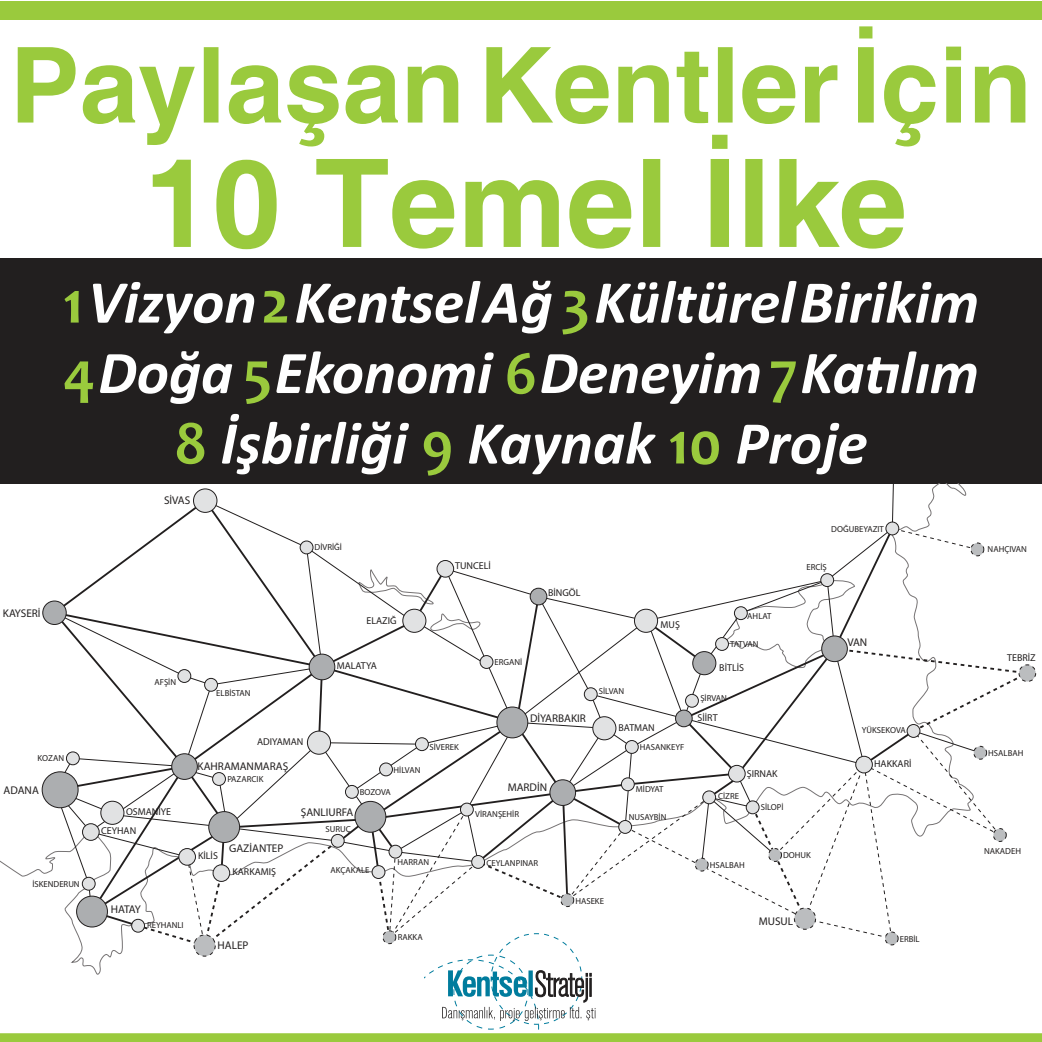
<style>
.page{position:relative;width:1042px;height:1042px;background:#fff}
.page>*{position:absolute;margin:0;border:0;box-sizing:border-box;transform-origin:0 0}
.t1{font:700 122.5px "Helvetica";color:#9aca3d}
.t2{font:700 105px "Helvetica";color:#9aca3d}
.t3{font:italic 700 61.25px/70.4px "Calibri";color:#fff;text-align:center}
.t4{font:11.2px "Myriad Pro";color:#221f1f}
.t5{font:9.97px/19.8px "Myriad Pro";color:#221f1f}
.t6{font:8.75px "Myriad Pro";color:#221f1f}
.s1{font-family:"Candara";font-style:normal;color:#9aca3d}
</style>
<div class="page">
<div style="left:0;top:258px;width:1042px;height:226px;background:#221f1f"></div>
<div style="left:0;top:1033px;width:1042px;height:9px;background:#9aca3d"></div>
<div style="left:0;top:1px;width:1042px;height:19px;background:#9aca3d"></div>
<div style="left:1019px;top:665px;width:16px;height:16px;background:#bbbdbf;border-radius:50%"></div>
<div style="left:1018px;top:664px;width:18px;height:18px;border:1px dashed #221f1f;border-radius:50%"></div>
<div style="left:43px;top:601px;width:23px;height:23px;background:#acaeb0;border-radius:50%"></div>
<div style="left:42px;top:601px;width:25px;height:24px;border:1px solid #221f1f;border-radius:50%"></div>
<div style="left:42px;top:772px;width:36px;height:36px;background:#acaeb0;border-radius:50%"></div>
<div style="left:42px;top:771px;width:36px;height:37px;border:1px solid #221f1f;border-radius:50%"></div>
<svg style="left:52px;top:484px;width:978px;height:546px"></svg>
<h2 class="t2" style="left:10px;top:22px;width:1024px">Paylaşan Kentler İçin</h2>
<h1 class="t1" style="left:144px;top:129px;width:764px">10 Temel İlke</h1>
<h3 class="t3" style="left:63px;top:272px;width:917px"><span class="s1">1</span> Vizyon <span class="s1">2</span> Kentsel Ağ <span class="s1">3</span> Kültürel Birikim<br><span class="s1">4</span>Doğa <span class="s1">5</span>Ekonomi <span class="s1">6</span>Deneyim <span class="s1">7</span>Kaılım<br><span class="s1">8</span> İşbirliği <span class="s1">9</span> Kaynak <span class="s1">10</span> Proje</h3>
<p class="t4" style="left:164px;top:494px;width:28px">SİVAS</p>
<p class="t6" style="left:831px;top:525px;width:54px">DOĞUBEYAZIT</p>
<p class="t6" style="left:315px;top:543px;width:29px">DİVRİĞİ</p>
<p class="t6" style="left:987px;top:545px;width:41px">NAHÇIVAN</p>
<p class="t5" style="left:455px;top:555px;width:37px">TUNCELİ</p>
<p class="t6" style="left:806px;top:562px;width:22px">ERCİŞ</p>
<p class="t5" style="left:548px;top:583px;width:34px">BİNGÖL</p>
<p class="t4" style="left:3px;top:607px;width:39px">KAYSERİ</p>
<p class="t5" style="left:366px;top:611px;width:32px">ELAZIĞ</p>
<p class="t5" style="left:660px;top:614px;width:21px">MUŞ</p>
<p class="t6" style="left:747px;top:611px;width:26px">AHLAT</p>
<p class="t6" style="left:730px;top:640px;width:30px">TATVAN</p>
<p class="t4" style="left:847px;top:637px;width:21px">VAN</p>
<p class="t5" style="left:337px;top:656px;width:41px">MALATYA</p>
<p class="t6" style="left:494px;top:658px;width:29px">ERGANİ</p>
<p class="t5" style="left:719px;top:658px;width:26px">BİTLİS</p>
<p class="t5" style="left:1007px;top:648px;width:30px">TEBRİZ</p>
<p class="t6" style="left:154px;top:677px;width:23px">AFŞİN</p>
<p class="t6" style="left:216px;top:689px;width:36px">ELBİSTAN</p>
<p class="t6" style="left:599px;top:686px;width:27px">SİLVAN</p>
<p class="t6" style="left:700px;top:694px;width:28px">ŞİRVAN</p>
<p class="t4" style="left:530px;top:712px;width:57px">DİYARBAKIR</p>
<p class="t5" style="left:697px;top:708px;width:22px">SİİRT</p>
<p class="t5" style="left:618px;top:718px;width:38px">BATMAN</p>
<p class="t6" style="left:862px;top:726px;width:45px">YÜKSEKOVA</p>
<p class="t6" style="left:38px;top:754px;width:28px">KOZAN</p>
<p class="t4" style="left:4px;top:784px;width:37px">ADANA</p>
<p class="t5" style="left:257px;top:732px;width:48px">ADIYAMAN</p>
<p class="t6" style="left:429px;top:742px;width:31px">SİVEREK</p>
<p class="t6" style="left:640px;top:743px;width:46px">HASANKEYF</p>
<p class="t6" style="left:988px;top:748px;width:37px">HSALBAH</p>
<p class="t4" style="left:198px;top:761px;width:92px">KAHRAMANMARAŞ</p>
<p class="t6" style="left:227px;top:775px;width:37px">PAZARCIK</p>
<p class="t6" style="left:393px;top:766px;width:28px">HİLVAN</p>
<p class="t6" style="left:360px;top:787px;width:33px">BOZOVA</p>
<p class="t4" style="left:508px;top:781px;width:41px">MARDİN</p>
<p class="t6" style="left:636px;top:785px;width:29px">MİDYAT</p>
<p class="t6" style="left:718px;top:791px;width:22px">CİZRE</p>
<p class="t5" style="left:747px;top:763px;width:32px">ŞIRNAK</p>
<p class="t5" style="left:874px;top:754px;width:39px">HAKKARİ</p>
<p class="t5" style="left:101px;top:801px;width:71px;text-indent:25px">OSMANİYE<br>CEYHAN</p>
<p class="t4" style="left:301px;top:807px;width:54px">ŞANLIURFA</p>
<p class="t6" style="left:326px;top:825px;width:27px">SURUÇ</p>
<p class="t6" style="left:475px;top:810px;width:45px">VİRANŞEHİR</p>
<p class="t6" style="left:629px;top:813px;width:39px">NUSAYBİN</p>
<p class="t6" style="left:761px;top:803px;width:24px">SİLOPİ</p>
<p class="t5" style="left:198px;top:846px;width:21px">KİLİS</p>
<p class="t4" style="left:229px;top:843px;width:56px">GAZİANTEP</p>
<p class="t5" style="left:232px;top:862px;width:45px">KARKAMIŞ</p>
<p class="t6" style="left:330px;top:866px;width:40px">AKÇAKALE</p>
<p class="t6" style="left:397px;top:858px;width:33px">HARRAN</p>
<p class="t6" style="left:486px;top:858px;width:53px">CEYLANPINAR</p>
<p class="t6" style="left:710px;top:860px;width:37px">HSALBAH</p>
<p class="t6" style="left:783px;top:851px;width:29px">DOHUK</p>
<p class="t6" style="left:984px;top:846px;width:39px">NAKADEH</p>
<p class="t6" style="left:32px;top:879px;width:49px">İSKENDERUN</p>
<p class="t4" style="left:111px;top:904px;width:32px">HATAY</p>
<p class="t6" style="left:575px;top:897px;width:30px">HASEKE</p>
<p class="t6" style="left:147px;top:921px;width:38px">REYHANLI</p>
<p class="t4" style="left:759px;top:915px;width:36px">MUSUL</p>
<p class="t4" style="left:217px;top:940px;width:32px">HALEP</p>
<p class="t6" style="left:398px;top:933px;width:26px">RAKKA</p>
<p class="t6" style="left:900px;top:934px;width:21px">ERBİL</p>
</div>
